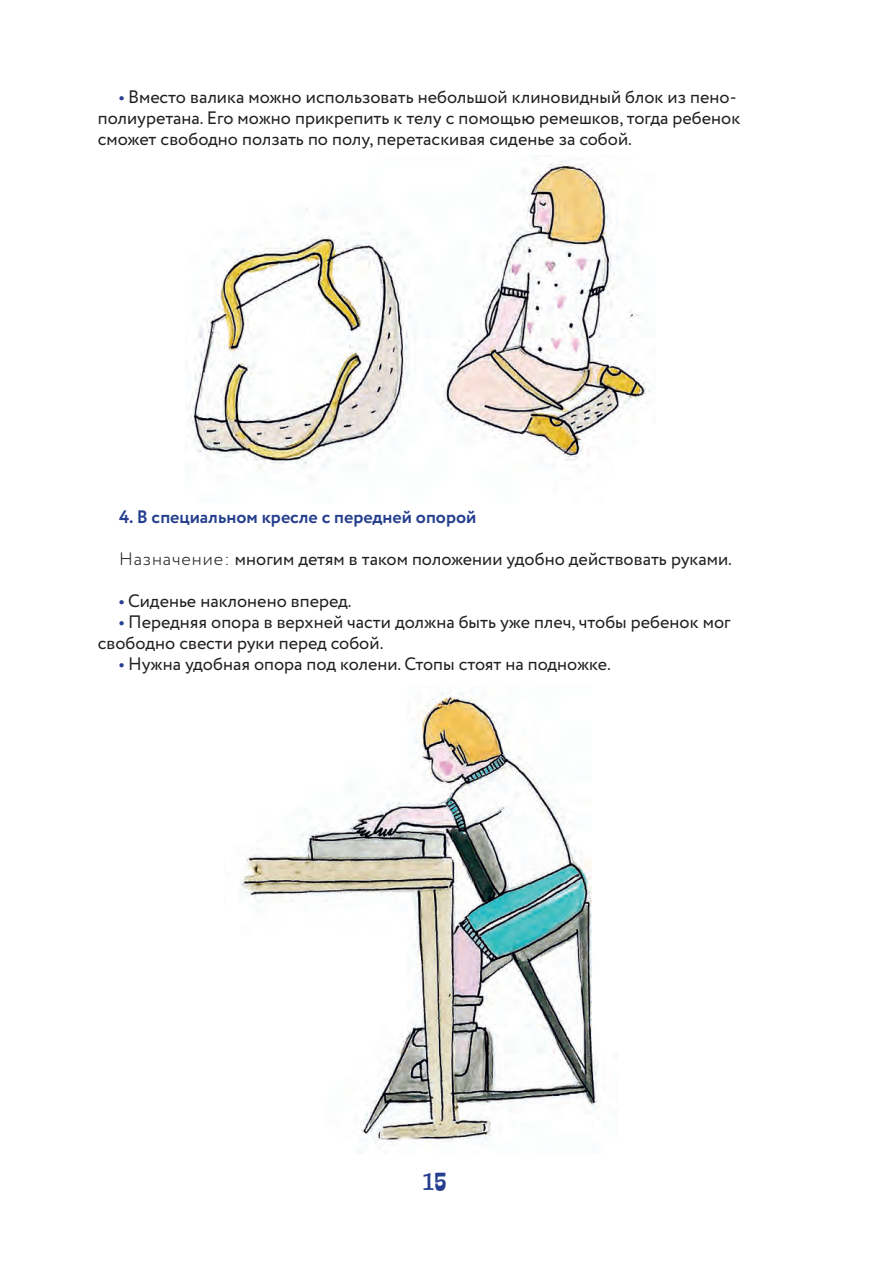
<style>
.page{position:relative;width:893px;height:1263px;background:#fff}
.page>*{position:absolute;margin:0;border:0;box-sizing:border-box;transform-origin:0 0}
.t1{font:24px "Barrio";color:#253f8e}
.t2{font:18px/21px "Circe";color:#231f20}
.t3{font:700 18px "Circe";color:#253f8e}
.s1{font-weight:700;color:#253f8e}
.s2{font-weight:300}
</style>
<div class="page">
<img style="left:187px;top:160px;width:463px;height:310px">
<img style="left:240px;top:690px;width:359px;height:463px">
<p class="t2" style="left:98px;top:87px;width:644px;text-indent:21px"><span class="s1">•</span> Вместо валика можно использовать небольшой клиновидный блок из пено&shy;полиуретана. Его можно прикрепить к телу с помощью ремешков, тогда ребенок сможет свободно ползать по полу, перетаскивая сиденье за собой.</p>
<p class="t3" style="left:119px;top:505px;width:359px">4. В специальном кресле с передней опорой</p>
<p class="t2" style="left:119px;top:549px;width:614px"><span class="s2">Назначение:</span> многим детям в таком положении удобно действовать руками.</p>
<p class="t2" style="left:119px;top:591px;width:234px"><span class="s1">•</span> Сиденье наклонено вперед.</p>
<p class="t2" style="left:98px;top:612px;width:634px;text-indent:21px"><span class="s1">•</span> Передняя опора в верхней части должна быть уже плеч, чтобы ребенок мог свободно свести руки перед собой.</p>
<p class="t2" style="left:119px;top:654px;width:493px"><span class="s1">•</span> Нужна удобная опора под колени. Стопы стоят на подножке.</p>
<h1 class="t1" style="left:422px;top:1168px;width:25px">15</h1>
</div>
